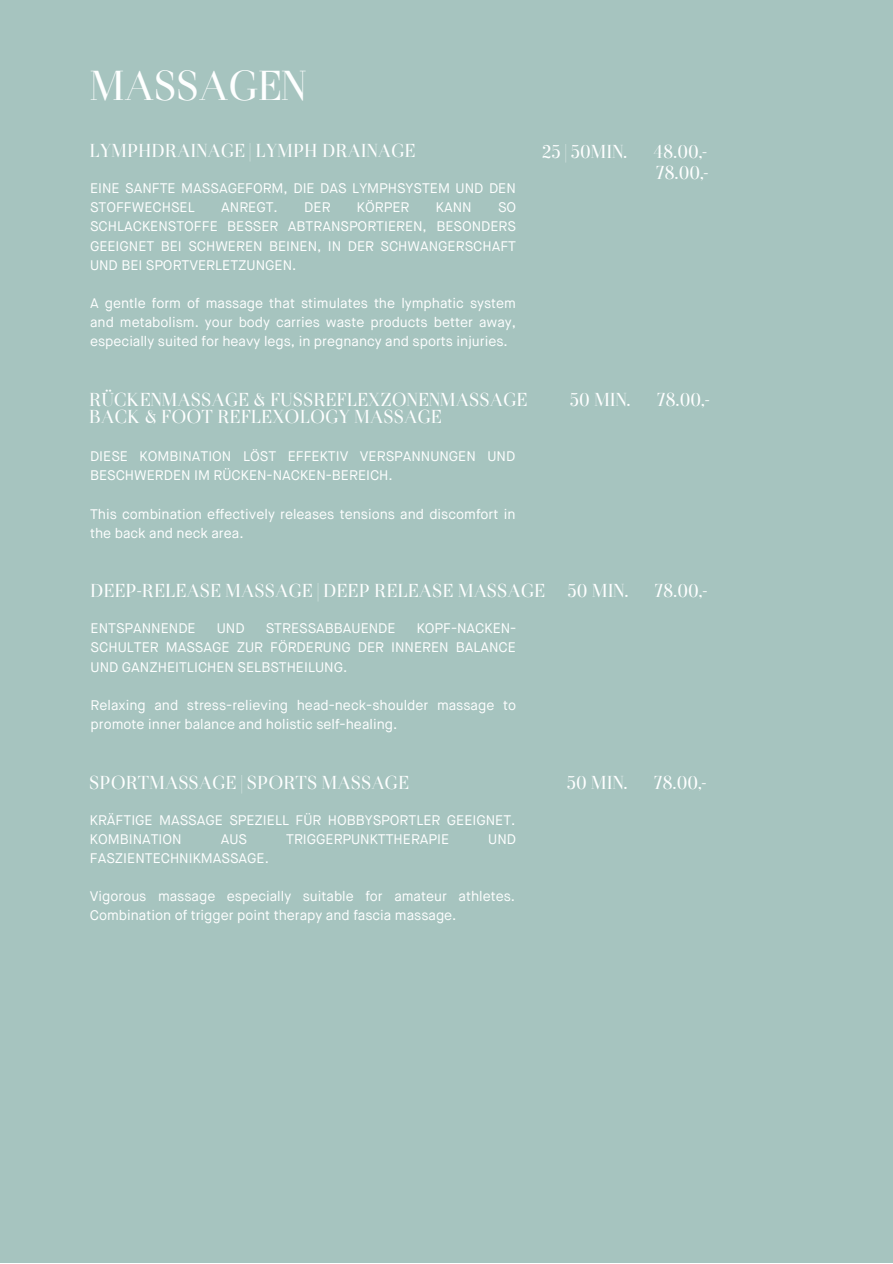
<style>
.page{position:relative;width:893px;height:1264px;background:#fff}
.page>*{position:absolute;margin:0;border:0;box-sizing:border-box;transform-origin:0 0}
.t1{font:43.5px "Otama Display";letter-spacing:-.01em;color:#feffff}
.t2{font:19.5px/21.3px "Otama Display";color:#feffff}
.t3{font:13.8px/19px "Maison Neue";color:#feffff}
</style>
<div class="page">
<div style="left:0;top:0;width:892px;height:1262px;background:#a6c4bf"></div>
<h1 class="t1" style="left:90px;top:68px;width:218px">MASSAGEN</h1>
<h2 class="t2" style="left:89px;top:142px;width:327px">LYMPHDRAINAGE | LYMPH DRAINAGE</h2>
<p class="t3" style="left:90px;top:180px;width:427px">EINE SANFTE MASSAGEFORM, DIE DAS LYMPHSYSTEM UND DEN<br>STOFFWECHSEL</p>
<p class="t3" style="left:221px;top:199px;width:58px">ANREGT.</p>
<p class="t3" style="left:304px;top:199px;width:28px">DER</p>
<p class="t3" style="left:357px;top:199px;width:54px">KÖRPER</p>
<p class="t3" style="left:436px;top:199px;width:37px">KANN</p>
<p class="t3" style="left:90px;top:199px;width:427px;text-align:justify;text-indent:408px">SO SCHLACKENSTOFFE BESSER ABTRANSPORTIEREN, BESONDERS GEEIGNET BEI SCHWEREN BEINEN, IN DER SCHWANGERSCHAFT UND BEI SPORTVERLETZUNGEN.</p>
<p class="t3" style="left:90px;top:294px;width:427px;text-align:justify">A gentle form of massage that stimulates the lymphatic system and metabolism. your body carries waste products better away, especially suited for heavy legs, in pregnancy and sports injuries.</p>
<h2 class="t2" style="left:89px;top:393px;width:439px;line-height:16.8px">RÜCKENMASSAGE &amp; FUSSREFLEXZONENMASSAGE<br>BACK &amp; FOOT REFLEXOLOGY MASSAGE</h2>
<p class="t3" style="left:90px;top:448px;width:426px">DIESE KOMBINATION LÖST EFFEKTIV VERSPANNUNGEN UND<br>BESCHWERDEN IM RÜCKEN-NACKEN-BEREICH.</p>
<p class="t3" style="left:90px;top:505px;width:427px">This combination effectively releases tensions and discomfort in the back and neck area.</p>
<h2 class="t2" style="left:541px;top:143px;width:87px">25 | 50MIN.</h2>
<h2 class="t2" style="left:654px;top:143px;width:56px">48.00,-<br>78.00,-</h2>
<h2 class="t2" style="left:570px;top:391px;width:62px">50 MIN.</h2>
<h2 class="t2" style="left:657px;top:391px;width:54px">78.00,-</h2>
<h2 class="t2" style="left:90px;top:582px;width:457px">DEEP-RELEASE MASSAGE | DEEP RELEASE MASSAGE</h2>
<p class="t3" style="left:91px;top:620px;width:107px">ENTSPANNENDE</p>
<p class="t3" style="left:217px;top:620px;width:29px">UND</p>
<p class="t3" style="left:266px;top:620px;width:131px">STRESSABBAUENDE</p>
<p class="t3" style="left:91px;top:620px;width:427px;text-align:justify;text-indent:326px">KOPF-NACKEN-SCHULTER MASSAGE ZUR FÖRDERUNG DER INNEREN BALANCE UND GANZHEITLICHEN SELBSTHEILUNG.</p>
<p class="t3" style="left:91px;top:696px;width:427px">Relaxing and stress-relieving head-neck-shoulder massage to promote inner balance and holistic self-healing.</p>
<h2 class="t2" style="left:89px;top:773px;width:321px">SPORTMASSAGE | SPORTS MASSAGE</h2>
<p class="t3" style="left:90px;top:811px;width:427px">KRÄFTIGE MASSAGE SPEZIELL FÜR HOBBYSPORTLER GEEIGNET.<br>KOMBINATION</p>
<p class="t3" style="left:221px;top:830px;width:28px">AUS</p>
<p class="t3" style="left:286px;top:830px;width:164px">TRIGGERPUNKTTHERAPIE</p>
<p class="t3" style="left:488px;top:830px;width:29px">UND</p>
<p class="t3" style="left:90px;top:849px;width:181px">FASZIENTECHNIKMASSAGE.</p>
<p class="t3" style="left:90px;top:887px;width:427px">Vigorous massage especially suitable for amateur athletes.<br>Combination of trigger point therapy and fascia massage.</p>
<h2 class="t2" style="left:567px;top:582px;width:62px">50 MIN.</h2>
<h2 class="t2" style="left:655px;top:582px;width:54px">78.00,-</h2>
<h2 class="t2" style="left:566px;top:773px;width:62px">50 MIN.</h2>
<h2 class="t2" style="left:654px;top:773px;width:54px">78.00,-</h2>
</div>
